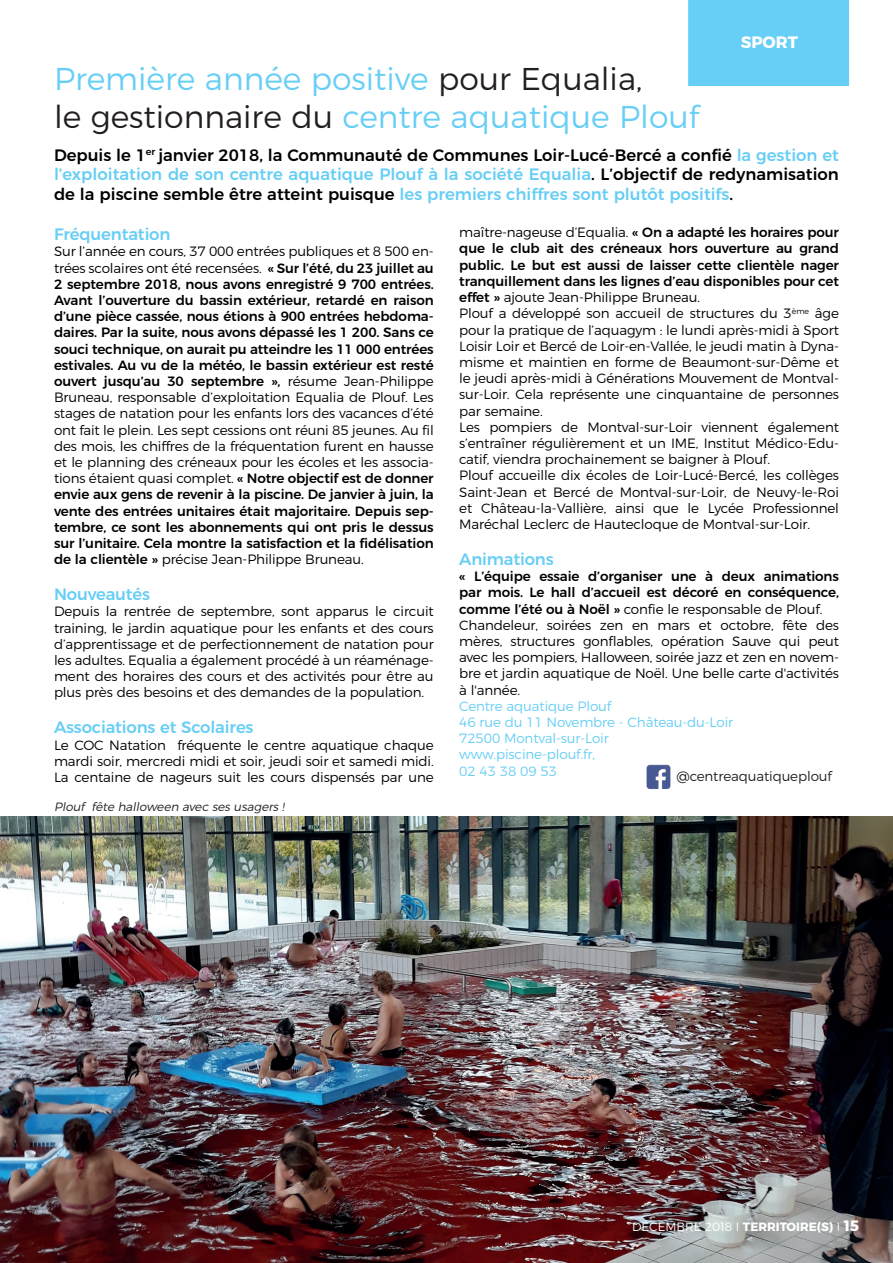
<style>
.page{position:relative;width:893px;height:1263px;background:#fff}
.page>*{position:absolute;margin:0;border:0;box-sizing:border-box;transform-origin:0 0}
.t1{font:300 31.5px "Montserrat";color:#67cef5}
.t2{font:500 16.5px/19.8px "Montserrat";color:#000;text-align:justify}
.t3{font:500 16.5px "Montserrat";letter-spacing:-.01em;color:#67cef5}
.t4{font:700 16.5px "Montserrat";color:#fff}
.t5{font:500 13.5px/16.2px "Montserrat";letter-spacing:-.01em;color:#000;text-align:justify}
.t6{font:300 13.5px/16.2px "Montserrat";letter-spacing:-.01em;color:#000;text-align:justify}
.t7{font:300 13.5px "Montserrat";letter-spacing:-.01em;color:#67cef5}
.t8{font:300 13.5px "Montserrat";letter-spacing:-.01em;color:#231f20}
.t9{font:italic 300 12px "Montserrat";color:#231f20}
.t10{font:300 12px "Montserrat";color:#fff}
.s1{color:#231f20}
.s2{color:#67cef5}
.s3{font-weight:300}
.s4{font-weight:700}
.s5{font-weight:700;font-size:15px}
</style>
<div class="page">
<img style="left:0;top:817px;width:893px;height:446px">
<div style="left:688px;top:0;width:161px;height:86px;background:#67cef5"></div>
<img style="left:646px;top:764px;width:25px;height:26px">
<p class="t4" style="left:741px;top:28px;width:59px">SPORT</p>
<p class="t1" style="left:54px;top:54px;width:590px">Première année positive <span class="s1">pour Equalia,</span></p>
<p class="t1" style="left:54px;top:92px;width:647px"><span class="s1">le gestionnaire du</span> centre aquatique Plouf</p>
<p class="t2" style="left:54px;top:144px;width:786px">Depuis le 1<sup>er</sup> janvier 2018, la Communauté de Communes Loir-Lucé-Bercé a confié <span class="s2">la gestion et l’exploitation de son centre aquatique Plouf à la société Equalia</span>. L’objectif de redynamisation de la piscine semble être atteint puisque <span class="s2">les premiers chiffres sont plutôt positifs</span>.</p>
<p class="t3" style="left:54px;top:221px;width:118px">Fréquentation</p>
<p class="t5" style="left:54px;top:242px;width:381px"><span class="s3">Sur l’année en cours, 37 000 entrées publiques et 8 500 en&shy;trées scolaires ont été recensées.</span> « Sur l’été, du 23 juillet au 2 septembre 2018, nous avons enregistré 9 700 entrées.<br>Avant l’ouverture du bassin extérieur, retardé en raison d’une pièce cassée, nous étions à 900 entrées hebdoma&shy;daires. Par la suite, nous avons dépassé les 1 200. Sans ce souci technique, on aurait pu atteindre les 11 000 entrées estivales. Au vu de la météo, le bassin extérieur est resté ouvert jusqu’au 30 septembre », <span class="s3">résume Jean-Philippe Bruneau, responsable d’exploitation Equalia de Plouf. Les stages de natation pour les enfants lors des vacances d’été ont fait le plein. Les sept cessions ont réuni 85 jeunes. Au fil des mois, les chiffres de la fréquentation furent en hausse et le planning des créneaux pour les écoles et les associa&shy;tions étaient quasi complet.</span> « Notre objectif est de donner envie aux gens de revenir à la piscine. De janvier à juin, la vente des entrées unitaires était majoritaire. Depuis sep&shy;tembre, ce sont les abonnements qui ont pris le dessus sur l’unitaire. Cela montre la satisfaction et la fidélisation de la clientèle » <span class="s3">précise Jean-Philippe Bruneau.</span></p>
<p class="t3" style="left:54px;top:581px;width:98px">Nouveautés</p>
<p class="t6" style="left:54px;top:602px;width:381px">Depuis la rentrée de septembre, sont apparus le circuit training, le jardin aquatique pour les enfants et des cours d’apprentissage et de perfectionnement de natation pour les adultes. Equalia a également procédé à un réaménage&shy;ment des horaires des cours et des activités pour être au plus près des besoins et des demandes de la population.</p>
<p class="t3" style="left:54px;top:714px;width:201px">Associations et Scolaires</p>
<p class="t6" style="left:54px;top:736px;width:381px">Le COC Natation fréquente le centre aquatique chaque mardi soir, mercredi midi et soir, jeudi soir et samedi midi.<br>La centaine de nageurs suit les cours dispensés par une</p>
<p class="t5" style="left:459px;top:223px;width:381px"><span class="s3">maître-nageuse d’Equalia.</span> « On a adapté les horaires pour que le club ait des créneaux hors ouverture au grand public. Le but est aussi de laisser cette clientèle nager tranquillement dans les lignes d’eau disponibles pour cet effet » <span class="s3">ajoute Jean-Philippe Bruneau.</span></p>
<p class="t6" style="left:459px;top:304px;width:381px">Plouf a développé son accueil de structures du 3<sup>ème</sup> âge pour la pratique de l’aquagym : le lundi après-midi à Sport Loisir Loir et Bercé de Loir-en-Vallée, le jeudi matin à Dyna&shy;misme et maintien en forme de Beaumont-sur-Dême et le jeudi après-midi à Générations Mouvement de Montval&shy;sur-Loir. Cela représente une cinquantaine de personnes par semaine.</p>
<p class="t6" style="left:459px;top:418px;width:381px">Les pompiers de Montval-sur-Loir viennent également s’entraîner régulièrement et un IME, Institut Médico-Edu&shy;catif, viendra prochainement se baigner à Plouf.</p>
<p class="t6" style="left:459px;top:466px;width:381px">Plouf accueille dix écoles de Loir-Lucé-Bercé, les collèges Saint-Jean et Bercé de Montval-sur-Loir, de Neuvy-le-Roi et Château-la-Vallière, ainsi que le Lycée Professionnel Maréchal Leclerc de Hautecloque de Montval-sur-Loir.</p>
<p class="t3" style="left:459px;top:546px;width:96px">Animations</p>
<p class="t5" style="left:459px;top:567px;width:381px">« L’équipe essaie d’organiser une à deux animations par mois. Le hall d’accueil est décoré en conséquence, comme l’été ou à Noël » <span class="s3">confie le responsable de Plouf.</span></p>
<p class="t6" style="left:459px;top:616px;width:381px">Chandeleur, soirées zen en mars et octobre, fête des mères, structures gonflables, opération Sauve qui peut avec les pompiers, Halloween, soirée jazz et zen en novem&shy;bre et jardin aquatique de Noël. Une belle carte d'activités à l'année.</p>
<p class="t7" style="left:459px;top:695px;width:153px">Centre aquatique Plouf</p>
<p class="t7" style="left:459px;top:711px;width:275px">46 rue du 11 Novembre - Château-du-Loir</p>
<p class="t7" style="left:459px;top:728px;width:151px">72500 Montval-sur-Loir</p>
<p class="t7" style="left:459px;top:744px;width:137px">www.piscine-plouf.fr,</p>
<p class="t7" style="left:459px;top:760px;width:99px">02 43 38 09 53</p>
<p class="t8" style="left:676px;top:766px;width:157px">@centreaquatiqueplouf</p>
<p class="t9" style="left:54px;top:797px;width:235px">Plouf fête halloween avec sesusagers!</p>
<p class="t10" style="left:632px;top:1217px;width:228px">DÉCEMBRE 2018 I <span class="s4">TERRITOIRE(S)</span> I <span class="s5">15</span></p>
</div>
